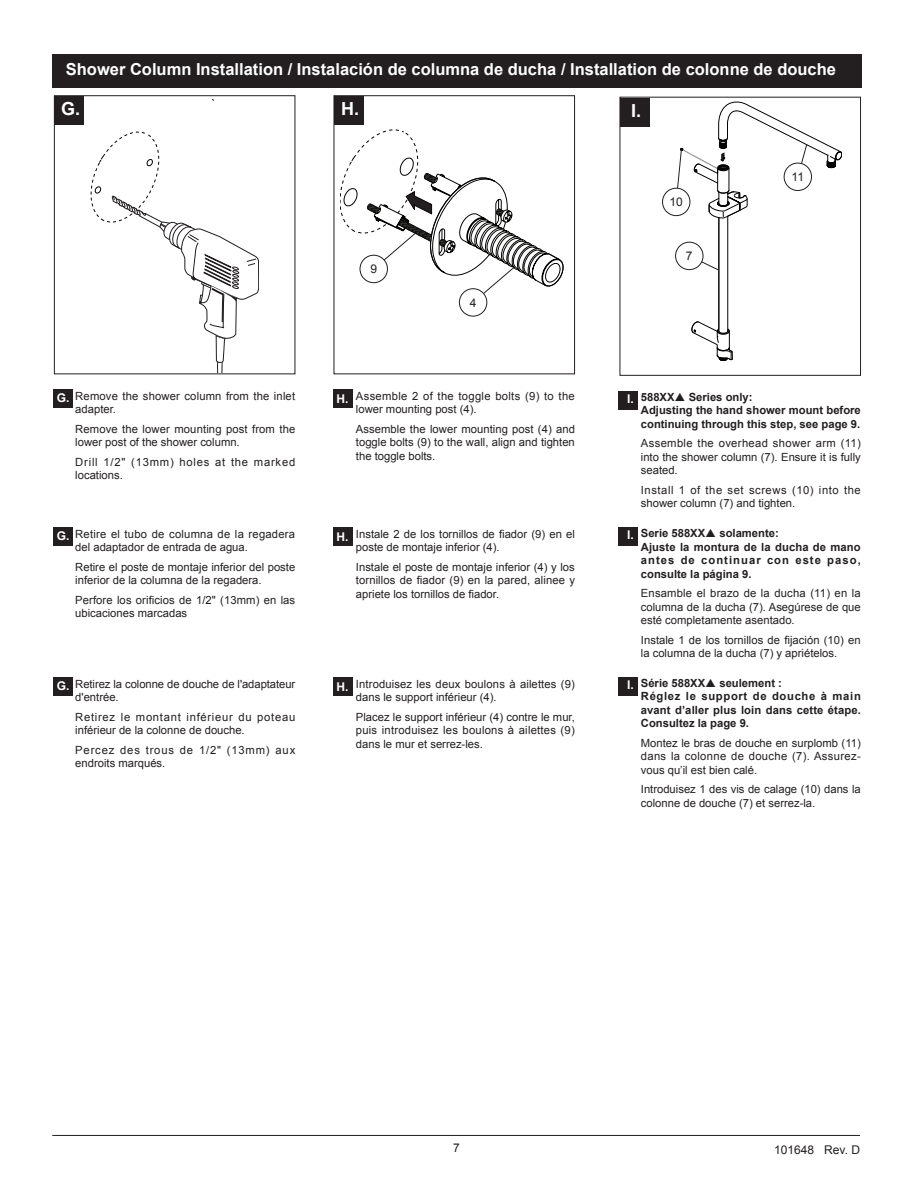
<style>
.page{position:relative;width:918px;height:1188px;background:#fff}
.page>*{position:absolute;margin:0;border:0;box-sizing:border-box;transform-origin:0 0}
.t1{font:700 18px "Arial";color:#fff}
.t2{font:700 16.5px "Arial";color:#fff}
.t3{font:12px "Arial";color:#231f20}
.t4{font:700 12px "Arial";color:#fff}
.t5{font:11.25px/13.5px "Arial";color:#231f20}
.t6{font:700 11.25px/13.5px "Arial";color:#231f20}
.t7{font:11.25px/13.5px "Arial";letter-spacing:.065em;color:#231f20}
.t8{font:11.25px/13.5px "Arial";letter-spacing:.02em;color:#231f20}
.t9{font:11.25px/13.5px "Arial";letter-spacing:.05em;color:#231f20}
.t10{font:11.25px/13.5px "Arial";letter-spacing:.025em;color:#231f20}
.t11{font:11.25px/13.5px "Arial";letter-spacing:.075em;color:#231f20}
.t12{font:11.25px/13.5px "Arial";letter-spacing:.07em;color:#231f20}
</style>
<div class="page">
<div style="left:54px;top:95px;width:241px;height:279px;border:1px solid #231f20"></div>
<hr style="left:52px;top:1135px;width:808px;height:1px;background:#231f20">
<div style="left:52px;top:54px;width:810px;height:34px;background:#231f20"></div>
<div style="left:53px;top:389px;width:19px;height:19px;background:#231f20"></div>
<svg style="left:91px;top:99px;width:168px;height:273px"></svg>
<div style="left:54px;top:96px;width:30px;height:29px;background:#231f20"></div>
<div style="left:334px;top:389px;width:19px;height:19px;background:#231f20"></div>
<div style="left:334px;top:95px;width:241px;height:279px;border:1px solid #231f20"></div>
<div style="left:334px;top:96px;width:29px;height:29px;background:#231f20"></div>
<div style="left:619px;top:391px;width:19px;height:18px;background:#231f20"></div>
<div style="left:620px;top:97px;width:241px;height:279px;border:1px solid #231f20"></div>
<div style="left:620px;top:98px;width:29px;height:28px;background:#231f20"></div>
<div style="left:662px;top:188px;width:28px;height:28px;border:1px solid #231f20;border-radius:50%"></div>
<div style="left:675px;top:242px;width:28px;height:28px;border:1px solid #231f20;border-radius:50%"></div>
<svg style="left:676px;top:102px;width:166px;height:259px"></svg>
<div style="left:784px;top:163px;width:28px;height:28px;background:#fff;border-radius:50%"></div>
<div style="left:784px;top:163px;width:28px;height:28px;border:1px solid #231f20;border-radius:50%"></div>
<svg style="left:341px;top:129px;width:223px;height:174px"></svg>
<div style="left:459px;top:289px;width:28px;height:27px;background:#fff;border-radius:50%"></div>
<div style="left:459px;top:288px;width:28px;height:28px;border:1px solid #231f20;border-radius:50%"></div>
<div style="left:53px;top:528px;width:19px;height:18px;background:#231f20"></div>
<div style="left:334px;top:528px;width:19px;height:18px;background:#231f20"></div>
<div style="left:53px;top:677px;width:19px;height:19px;background:#231f20"></div>
<div style="left:334px;top:677px;width:19px;height:19px;background:#231f20"></div>
<div style="left:619px;top:527px;width:19px;height:18px;background:#231f20"></div>
<div style="left:619px;top:677px;width:19px;height:18px;background:#231f20"></div>
<h2 class="t2" style="left:66px;top:59px;width:772px">Shower Column Installation / Instalación de columna de ducha / Installation de colonne de douche</h2>
<h1 class="t1" style="left:61px;top:97px;width:21px">G.</h1>
<h1 class="t1" style="left:341px;top:97px;width:20px">H.</h1>
<h1 class="t1" style="left:631px;top:99px;width:12px">I.</h1>
<p class="t3" style="left:792px;top:169px;width:14px">11</p>
<p class="t3" style="left:670px;top:194px;width:15px">10</p>
<p class="t3" style="left:686px;top:248px;width:8px">7</p>
<p class="t3" style="left:370px;top:261px;width:8px">9</p>
<p class="t3" style="left:470px;top:295px;width:8px">4</p>
<p class="t5" style="left:75px;top:389px;width:221px">Remove the shower column from the inlet adapter.</p>
<p class="t5" style="left:75px;top:422px;width:222px">Remove the lower mounting post from the lower post of the shower column.</p>
<p class="t12" style="left:75px;top:455px;width:222px">Drill 1/2" (13mm) holes at the marked locations.</p>
<p class="t4" style="left:57px;top:389px;width:14px">G.</p>
<p class="t4" style="left:337px;top:390px;width:13px">H.</p>
<p class="t10" style="left:356px;top:389px;width:220px">Assemble 2 of the toggle bolts (9) to the lower mounting post (4).</p>
<p class="t5" style="left:356px;top:422px;width:220px;text-align:justify">Assemble the lower mounting post (4) and toggle bolts (9) to the wall, align and tighten the toggle bolts.</p>
<p class="t6" style="left:641px;top:391px;width:221px;text-indent:48px">Series only:<br>Adjusting the hand shower mount before continuing through this step, see page 9.</p>
<p class="t5" style="left:641px;top:437px;width:222px;text-align:justify">Assemble the overhead shower arm (11) into the shower column (7). Ensure it is fully seated.</p>
<p class="t9" style="left:641px;top:483px;width:221px">Install 1 of the set screws (10) into the shower column (7) and tighten.</p>
<p class="t6" style="left:641px;top:391px;width:35px">588XX</p>
<p class="t4" style="left:627px;top:391px;width:8px">I.</p>
<p class="t4" style="left:57px;top:528px;width:14px">G.</p>
<p class="t5" style="left:356px;top:527px;width:220px">Instale 2 de los tornillos de fiador (9) en el poste de montaje inferior (4).</p>
<p class="t5" style="left:356px;top:560px;width:220px;text-align:justify">Instale el poste de montaje inferior (4) y los tornillos de fiador (9) en la pared, alinee y apriete los tornillos de fiador.</p>
<p class="t8" style="left:75px;top:527px;width:221px">Retire el tubo de columna de la regadera del adaptador de entrada de agua.</p>
<p class="t5" style="left:75px;top:560px;width:221px">Retire el poste de montaje inferior del poste inferior de la columna de la regadera.</p>
<p class="t5" style="left:75px;top:593px;width:221px">Perfore los orificios de 1/2" (13mm) en las ubicaciones marcadas</p>
<p class="t4" style="left:337px;top:529px;width:13px">H.</p>
<p class="t6" style="left:641px;top:527px;width:66px">Serie 588XX</p>
<p class="t6" style="left:641px;top:527px;width:221px;text-indent:79px">solamente:<br>Ajuste la montura de la ducha de mano antes de continuar con este paso, consulte la página 9.</p>
<p class="t5" style="left:641px;top:586px;width:221px;text-align:justify">Ensamble el brazo de la ducha (11) en la columna de la ducha (7). Asegúrese de que esté completamente asentado.</p>
<p class="t5" style="left:641px;top:633px;width:221px">Instale 1 de los tornillos de fijación (10) en la columna de la ducha (7) y apriételos.</p>
<p class="t4" style="left:627px;top:527px;width:8px">I.</p>
<p class="t4" style="left:57px;top:677px;width:14px">G.</p>
<p class="t5" style="left:356px;top:677px;width:220px">Introduisez les deux boulons à ailettes (9) dans le support inférieur (4).</p>
<p class="t5" style="left:356px;top:710px;width:220px;text-align:justify">Placez le support inférieur (4) contre le mur, puis introduisez les boulons à ailettes (9) dans le mur et serrez-les.</p>
<p class="t5" style="left:75px;top:677px;width:221px">Retirez la colonne de douche de l'adaptateur d'entrée.</p>
<p class="t7" style="left:75px;top:710px;width:221px">Retirez le montant inférieur du poteau inférieur de la colonne de douche.</p>
<p class="t11" style="left:75px;top:743px;width:221px">Percez des trous de 1/2" (13mm) aux endroits marqués.</p>
<p class="t4" style="left:337px;top:679px;width:13px">H.</p>
<p class="t6" style="left:641px;top:677px;width:66px">Série 588XX</p>
<p class="t6" style="left:641px;top:677px;width:222px;text-indent:79px">seulement :<br>Réglez le support de douche à main avant d’aller plus loin dans cette étape.<br>Consultez la page 9.</p>
<p class="t5" style="left:641px;top:736px;width:221px;text-align:justify">Montez le bras de douche en surplomb (11) dans la colonne de douche (7). Assurez&shy;vous qu’il est bien calé.</p>
<p class="t5" style="left:641px;top:783px;width:221px">Introduisez 1 des vis de calage (10) dans la colonne de douche (7) et serrez-la.</p>
<p class="t4" style="left:627px;top:677px;width:8px">I.</p>
<p class="t3" style="left:453px;top:1140px;width:8px">7</p>
<p class="t3" style="left:774px;top:1142px;width:87px">101648 Rev. D</p>
</div>
